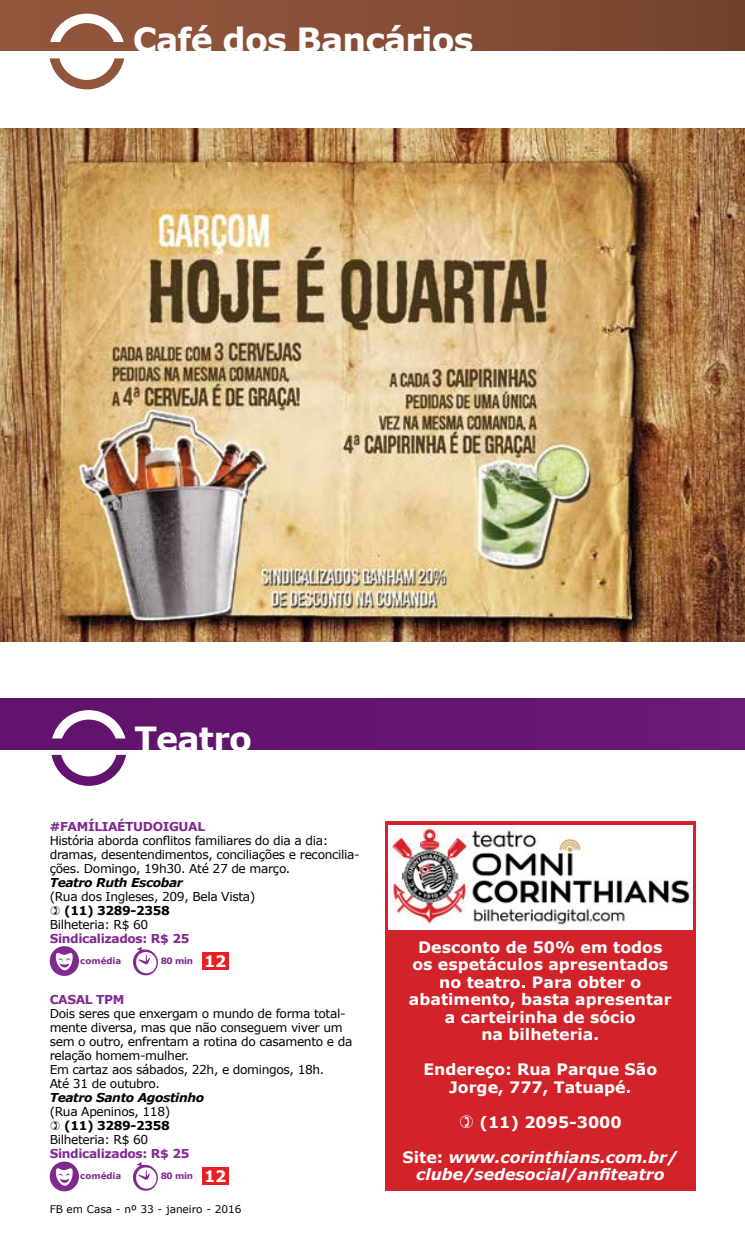
<style>
.page{position:relative;width:745px;height:1241px;background:#fff}
.page>*{position:absolute;margin:0;border:0;box-sizing:border-box;transform-origin:0 0}
.t1{font:700 33.25px "Verdana";letter-spacing:-.025em;color:#fff}
.t2{font:700 15.75px/17.5px "Verdana";color:#fff;text-align:center}
.t3{font:italic 700 15.75px/17.5px "Verdana";color:#fff;text-align:center}
.t4{font:12.25px/14px "Verdana";letter-spacing:-.03em;color:#000}
.t5{font:700 12.25px "Verdana";letter-spacing:-.03em;color:#812990}
.t6{font:italic 700 12.25px "Verdana";letter-spacing:-.03em;color:#000}
.t7{font:700 12.25px "Verdana";letter-spacing:-.03em;color:#000}
.t8{font:10.5px "Verdana";color:#000}
.t9{font:700 8.75px "Verdana";color:#812990}
.s1{font-size:15.75px;color:#fff}
.s2{font-style:normal}
</style>
<div class="page">
<div style="left:0;top:0;width:744px;height:51px;background:linear-gradient(to right,#96583d,#76442d)"></div>
<svg style="left:50px;top:14px;width:73px;height:28px"></svg>
<svg style="left:50px;top:58px;width:74px;height:31px"></svg>
<div style="left:0;top:698px;width:744px;height:51px;background:#651670"></div>
<svg style="left:52px;top:710px;width:73px;height:28px"></svg>
<svg style="left:51px;top:754px;width:75px;height:31px"></svg>
<div style="left:50px;top:946px;width:29px;height:29px;background:#812990;border-radius:50%"></div>
<svg style="left:56px;top:953px;width:17px;height:17px"></svg>
<div style="left:202px;top:952px;width:26px;height:17px;background:#ed1d24"></div>
<svg style="left:133px;top:946px;width:25px;height:30px"></svg>
<div style="left:50px;top:1161px;width:29px;height:30px;background:#812990;border-radius:50%"></div>
<svg style="left:56px;top:1168px;width:17px;height:17px"></svg>
<div style="left:202px;top:1167px;width:26px;height:17px;background:#ed1d24"></div>
<svg style="left:133px;top:1162px;width:25px;height:29px"></svg>
<div style="left:385px;top:821px;width:310px;height:370px;background:#d2232a"></div>
<img style="left:388px;top:825px;width:303px;height:104px">
<img style="left:0;top:129px;width:744px;height:512px">
<h1 class="t1" style="left:133px;top:19px;width:342px">Café dos Bancários</h1>
<h1 class="t1" style="left:134px;top:717px;width:119px">Teatro</h1>
<p class="t5" style="left:50px;top:818px;width:157px">#FAMÍLIAÉTUDOIGUAL</p>
<p class="t4" style="left:50px;top:833px;width:311px">História aborda conflitos familiares do dia a dia: dramas, desentendimentos, conciliações e reconcilia&shy;ções. Domingo, 19h30. Até 27 de março.</p>
<p class="t6" style="left:50px;top:874px;width:135px">Teatro Ruth Escobar</p>
<p class="t4" style="left:50px;top:889px;width:207px">(Rua dos Ingleses, 209, Bela Vista)</p>
<p class="t7" style="left:64px;top:902px;width:107px">(11) 3289-2358</p>
<p class="t4" style="left:50px;top:917px;width:100px">Bilheteria: R$ 60</p>
<p class="t5" style="left:50px;top:930px;width:141px">Sindicalizados: R$ 25</p>
<p class="t9" style="left:80px;top:954px;width:43px">comédia</p>
<p class="t9" style="left:161px;top:954px;width:67px">80 min <span class="s1">12</span></p>
<p class="t5" style="left:50px;top:991px;width:76px">CASAL TPM</p>
<p class="t4" style="left:50px;top:1006px;width:304px">Dois seres que enxergam o mundo de forma total&shy;mente diversa, mas que não conseguem viver um sem o outro, enfrentam a rotina do casamento e da relação homem-mulher.<br>Em cartaz aos sábados, 22h, e domingos, 18h.<br>Até 31 de outubro.</p>
<p class="t6" style="left:50px;top:1089px;width:156px">Teatro Santo Agostinho</p>
<p class="t4" style="left:50px;top:1104px;width:122px">(Rua Apeninos, 118)</p>
<p class="t7" style="left:64px;top:1117px;width:107px">(11) 3289-2358</p>
<p class="t4" style="left:50px;top:1132px;width:100px">Bilheteria: R$ 60</p>
<p class="t5" style="left:50px;top:1145px;width:141px">Sindicalizados: R$ 25</p>
<p class="t9" style="left:80px;top:1170px;width:43px">comédia</p>
<p class="t9" style="left:161px;top:1170px;width:67px">80 min <span class="s1">12</span></p>
<p class="t8" style="left:50px;top:1202px;width:193px">FB em Casa - nº 33 - janeiro - 2016</p>
<p class="t2" style="left:408px;top:938px;width:264px">Desconto de 50% em todos os espetáculos apresentados no teatro. Para obter o abatimento, basta apresentar a carteirinha de sócio<br>na bilheteria.</p>
<p class="t2" style="left:423px;top:1060px;width:235px">Endereço: Rua Parque São<br>Jorge, 777, Tatuapé.</p>
<p class="t2" style="left:479px;top:1113px;width:144px">(11) 2095-3000</p>
<p class="t3" style="left:402px;top:1148px;width:277px"><span class="s2">Site:</span> www.corinthians.com.br/ clube/sedesocial/anfiteatro</p>
</div>
